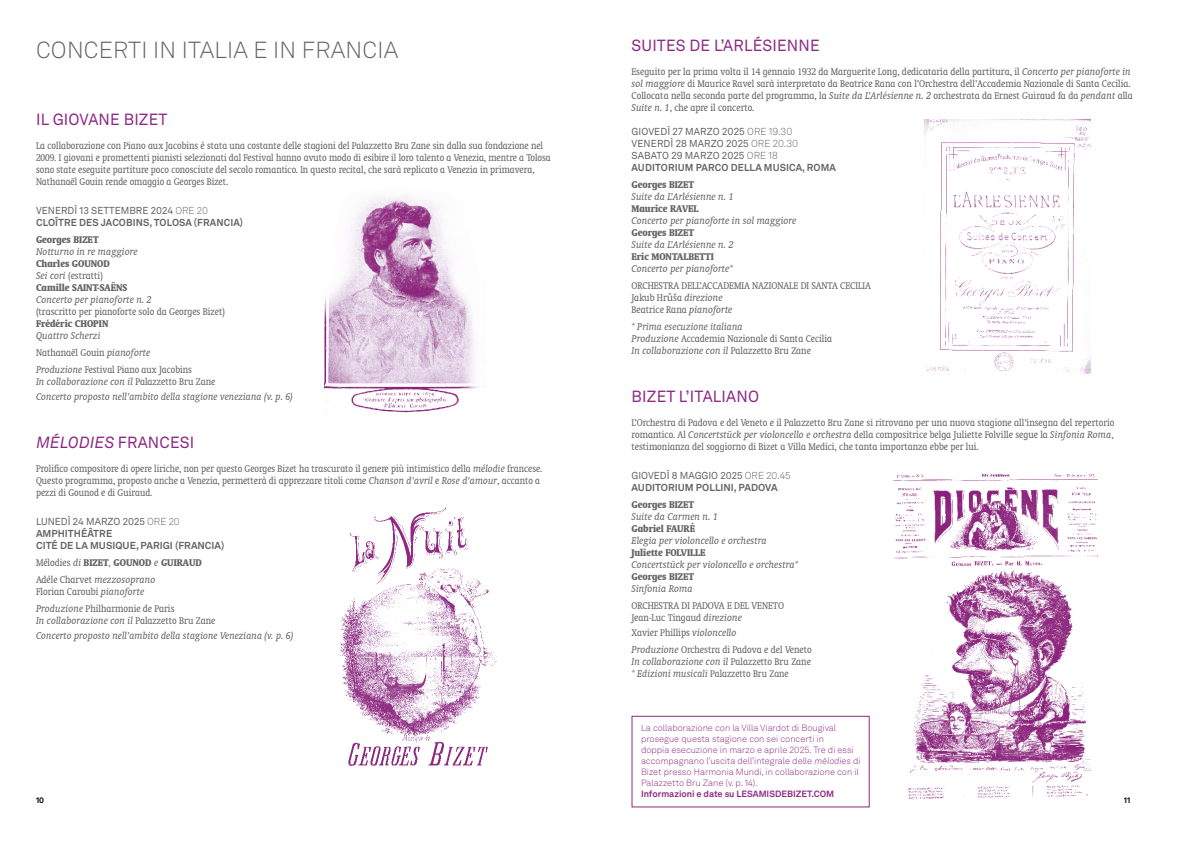
<style>
.page{position:relative;width:1191px;height:842px;background:#fff}
.page>*{position:absolute;margin:0;border:0;box-sizing:border-box;transform-origin:0 0}
.t1{font:300 23px "Akkurat LL";letter-spacing:.01em;color:#646363}
.t2{font:16px "Akkurat LL";letter-spacing:.01em;color:#8d2982}
.t3{font:italic 16px "Akkurat LL";letter-spacing:.01em;color:#8d2982}
.t4{font:condensed 11px/12px "Oranda BT";color:#646363}
.t5{font:condensed 11px/12px "Oranda BT";color:#656463;text-align:justify}
.t6{font:italic 11px "Oranda BT";color:#656463}
.t7{font:700 condensed 11px/12px "Oranda BT";color:#656463}
.t8{font:condensed 11px/17px "Oranda BT";color:#646463}
.t9{font:italic 11px/15px "Oranda BT";color:#646463}
.t10{font:italic 11px/12px "Oranda BT";color:#656564}
.t11{font:condensed 11px/17px "Oranda BT";color:#656564}
.t12{font:700 10px/12px "Akkurat LL";color:#646363}
.t13{font:10px/12px "Akkurat LL";letter-spacing:.005em;color:#646363}
.t14{font:300 9px/11px "Akkurat LL";color:#8e2982}
.t15{font:700 9px "Akkurat LL";color:#8e2982}
.t16{font:700 8px "Akkurat LL";color:#000}
.s1{font-weight:400}
.s2{font-weight:300;color:#646463}
.s3{font-weight:400;font-style:italic;font-stretch:normal}
.s4{font-style:italic;font-stretch:normal;color:#656463}
.s5{color:#646363}
.s6{font-style:italic;font-stretch:normal;color:#646363}
.s7{font-style:italic;font-stretch:normal}
.s8{font-style:normal;font-stretch:condensed}
.s9{font-style:normal}
.s10{font-weight:400;color:#646363}
.s11{font-weight:400;font-style:italic;font-stretch:normal;color:#646363}
.s12{font-weight:300}
.s13{font-weight:700}
.s14{font-family:"Source Serif Variable";font-stretch:normal}
.s15{font-style:italic;font-stretch:normal;color:#656563}
.s16{font-weight:400;color:#646463}
.s17{color:#646463}
.s18{font-style:italic;font-stretch:normal;color:#646463}
.s19{font-style:italic}
</style>
<div class="page">
<img style="left:893px;top:474px;width:215px;height:326px">
<img style="left:924px;top:119px;width:166px;height:255px">
<div style="left:631px;top:716px;width:238px;height:91px;border:1px solid #8e2982"></div>
<img style="left:331px;top:507px;width:169px;height:259px">
<img style="left:324px;top:195px;width:157px;height:217px">
<h1 class="t1" style="left:36px;top:34px;width:364px">CONCERTI IN ITALIA E IN FRANCIA</h1>
<h2 class="t2" style="left:36px;top:108px;width:133px">IL GIOVANE BIZET</h2>
<p class="t4" style="left:36px;top:140px;width:516px">La collaborazione con Piano aux Jacobins è stata una costante delle stagioni del Palazzetto Bru Zane sin dalla sua fondazione nel 2009. I giovani e promettenti pianisti selezionati dal Festival hanno avuto modo di esibire il loro talento a Venezia, mentre a Tolosa sono state eseguite partiture poco conosciute del secolo romantico. In questo recital, che sarà replicato a Venezia in primavera, Nathanaël Gouin rende omaggio a Georges Bizet.</p>
<p class="t12" style="left:36px;top:204px;width:208px"><span class="s1">VENERDÌ 13 SETTEMBRE 2024</span> <span class="s2">ORE 20<br></span>CLOÎTRE DES JACOBINS, TOLOSA (FRANCIA)</p>
<p class="t7" style="left:36px;top:234px;width:64px">Georges BIZET</p>
<p class="t6" style="left:36px;top:246px;width:103px">Notturno in re maggiore</p>
<p class="t7" style="left:36px;top:258px;width:93px">Charles GOUNOD<br><span class="s3">Sei cori</span> <span class="s1">(estratti)<br></span>Camille SAINT-SAËNS</p>
<p class="t6" style="left:36px;top:294px;width:117px">Concerto per pianoforte n. 2</p>
<p class="t5" style="left:36px;top:306px;width:190px">(trascritto per pianoforte solo da Georges Bizet)</p>
<p class="t7" style="left:36px;top:318px;width:74px">Frédéric CHOPIN</p>
<p class="t8" style="left:36px;top:327px;width:157px"><span class="s4">Quattro Scherzi<br></span><span class="s5">Nathanaël Gouin</span> <span class="s6">pianoforte<br></span><span class="s7">Produzione</span> Festival Piano aux Jacobins</p>
<p class="t9" style="left:36px;top:374px;width:258px">In collaborazione con il <span class="s8">Palazzetto Bru Zane<br></span>Concerto proposto nell’ambito della stagione veneziana (v. p. 6)</p>
<h2 class="t3" style="left:36px;top:431px;width:160px">MÉLODIES <span class="s9">FRANCESI</span></h2>
<p class="t4" style="left:36px;top:463px;width:508px">Prolifico compositore di opere liriche, non per questo Georges Bizet ha trascurato il genere più intimistico della <span class="s7">mélodie</span> francese.<br>Questo programma, proposto anche a Venezia, permetterà di apprezzare titoli come <span class="s7">Chanson d’avril</span> e <span class="s7">Rose d’amour</span>, accanto a pezzi di Gounod e di Guiraud.</p>
<p class="t12" style="left:36px;top:515px;width:190px"><span class="s1">LUNEDÌ 24 MARZO 2025</span> <span class="s2">ORE 20<br></span>AMPHITHÉÂTRE<br>CITÉ DE LA MUSIQUE, PARIGI (FRANCIA)</p>
<p class="t7" style="left:36px;top:554px;width:167px;line-height:17px"><span class="s1">Mélodies</span> <span class="s3">di</span> BIZET<span class="s3">,</span> GOUNOD <span class="s3">e</span> GUIRAUD<br><span class="s10">Adèle Charvet</span> <span class="s11">mezzosoprano</span></p>
<p class="t8" style="left:36px;top:583px;width:140px"><span class="s5">Florian Caroubi</span> <span class="s6">pianoforte<br></span><span class="s7">Produzione</span> Philharmonie de Paris</p>
<p class="t9" style="left:36px;top:613px;width:259px">In collaborazione con il <span class="s8">Palazzetto Bru Zane<br></span>Concerto proposto nell’ambito della stagione Veneziana (v. p. 6)</p>
<p class="t16" style="left:36px;top:794px;width:10px">10</p>
<h2 class="t2" style="left:631px;top:34px;width:190px">SUITES DE L’ARLÉSIENNE</h2>
<p class="t4" style="left:631px;top:66px;width:503px">Eseguito per la prima volta il 14 gennaio 1932 da Marguerite Long, dedicataria della partitura, il <span class="s7">Concerto per pianoforte in sol maggiore</span> di Maurice Ravel sarà interpretato da Beatrice Rana con l’Orchestra dell’Accademia Nazionale di Santa Cecilia.<br>Collocata nella seconda parte del programma, la <span class="s7">Suite da L’Arlésienne n. 2</span> orchestrata da Ernest Guiraud fa da <span class="s7">pendant</span> alla <span class="s7">Suite n. 1</span>, che apre il concerto.</p>
<p class="t13" style="left:631px;top:125px;width:206px">GIOVEDÌ 27 MARZO 2025 <span class="s12">ORE 19.30<br></span>VENERDÌ 28 MARZO 2025 <span class="s12">ORE 20.30<br></span>SABATO 29 MARZO 2025 <span class="s12">ORE 18<br></span><span class="s13">AUDITORIUM PARCO DELLA MUSICA, ROMA</span></p>
<p class="t7" style="left:631px;top:179px;width:64px">Georges BIZET</p>
<p class="t6" style="left:631px;top:191px;width:104px">Suite da L’Arlésienne n. 1</p>
<p class="t7" style="left:631px;top:203px;width:69px">Maurice RAVEL</p>
<p class="t6" style="left:631px;top:215px;width:166px">Concerto per pianoforte in sol maggiore</p>
<p class="t7" style="left:631px;top:227px;width:64px">Georges BIZET</p>
<p class="t6" style="left:631px;top:239px;width:104px">Suite da L’Arlésienne n. 2</p>
<p class="t7" style="left:631px;top:251px;width:84px">Eric MONTALBETTI</p>
<p class="t6" style="left:631px;top:263px;width:103px">Concerto per pianoforte*</p>
<p class="t4" style="left:631px;top:280px;width:241px">ORCHESTRA DELL’ACCADEMIA NAZIONALE DI SANTA CECILIA<br>Jakub Hr<span class="s14">ů</span>ša <span class="s7">direzione<br></span>Beatrice Rana <span class="s7">pianoforte</span></p>
<p class="t8" style="left:631px;top:321px;width:202px;line-height:12px"><span class="s15">* Prima esecuzione italiana<br></span><span class="s7">Produzione</span> Accademia Nazionale di Santa Cecilia<br><span class="s7">In collaborazione con il</span> Palazzetto Bru Zane</p>
<h2 class="t2" style="left:631px;top:385px;width:129px">BIZET L’ITALIANO</h2>
<p class="t5" style="left:631px;top:417px;width:484px">L’Orchestra di Padova e del Veneto e il Palazzetto Bru Zane si ritrovano per una nuova stagione all’insegna del repertorio romantico. Al <span class="s7">Concertstück per violoncello e orchestra</span> della compositrice belga Juliette Folville segue la <span class="s7">Sinfonia Roma</span>, testimonianza del soggiorno di Bizet a Villa Medici, che tanta importanza ebbe per lui.</p>
<p class="t12" style="left:631px;top:469px;width:161px"><span class="s16">GIOVED</span><span class="s1">Ì</span> <span class="s16">8 MAGGIO 2025</span> <span class="s2">ORE 20.45<br></span>AUDITORIUM POLLINI, PADOVA</p>
<p class="t7" style="left:631px;top:499px;width:64px">Georges BIZET</p>
<p class="t6" style="left:631px;top:511px;width:88px">Suite da Carmen n. 1</p>
<p class="t7" style="left:631px;top:523px;width:65px">Gabriel FAURÉ</p>
<p class="t6" style="left:631px;top:535px;width:137px">Elegia per violoncello e orchestra</p>
<p class="t7" style="left:631px;top:547px;width:76px">Juliette FOLVILLE</p>
<p class="t6" style="left:631px;top:559px;width:168px">Concertstück per violoncello e orchestra*</p>
<p class="t7" style="left:631px;top:571px;width:64px">Georges BIZET</p>
<p class="t6" style="left:631px;top:583px;width:63px">Sinfonia Roma</p>
<p class="t4" style="left:631px;top:600px;width:154px">ORCHESTRA DI PADOVA E DEL VENETO<br><span class="s17">Jean-Luc Tingaud</span> <span class="s18">dir</span><span class="s7">ezione</span></p>
<p class="t11" style="left:631px;top:624px;width:182px"><span class="s5">Xavier Phillips</span> <span class="s6">violoncello<br></span><span class="s7">Produzione</span> Orchestra di Padova e del Veneto</p>
<p class="t10" style="left:631px;top:656px;width:181px">In collaborazione con il <span class="s8">Palazzetto Bru Zane </span>* Edizioni musicali <span class="s8">Palazzetto Bru Zane</span></p>
<p class="t14" style="left:641px;top:722px;width:221px">La collaborazione con la Villa Viardot di Bougival prosegue questa stagione con sei concerti in<br>doppia esecuzione in marzo e aprile 2025. Tre di essi accompagnano l’uscita dell’integrale delle <span class="s19">mélodies</span> di Bizet presso Harmonia Mundi, in collaborazione con il Palazzetto Bru Zane (v. p. 14).</p>
<p class="t15" style="left:641px;top:787px;width:195px">Informazioni e date su LESAMISDEBIZET.COM</p>
<p class="t16" style="left:1123px;top:793px;width:8px">11</p>
</div>
